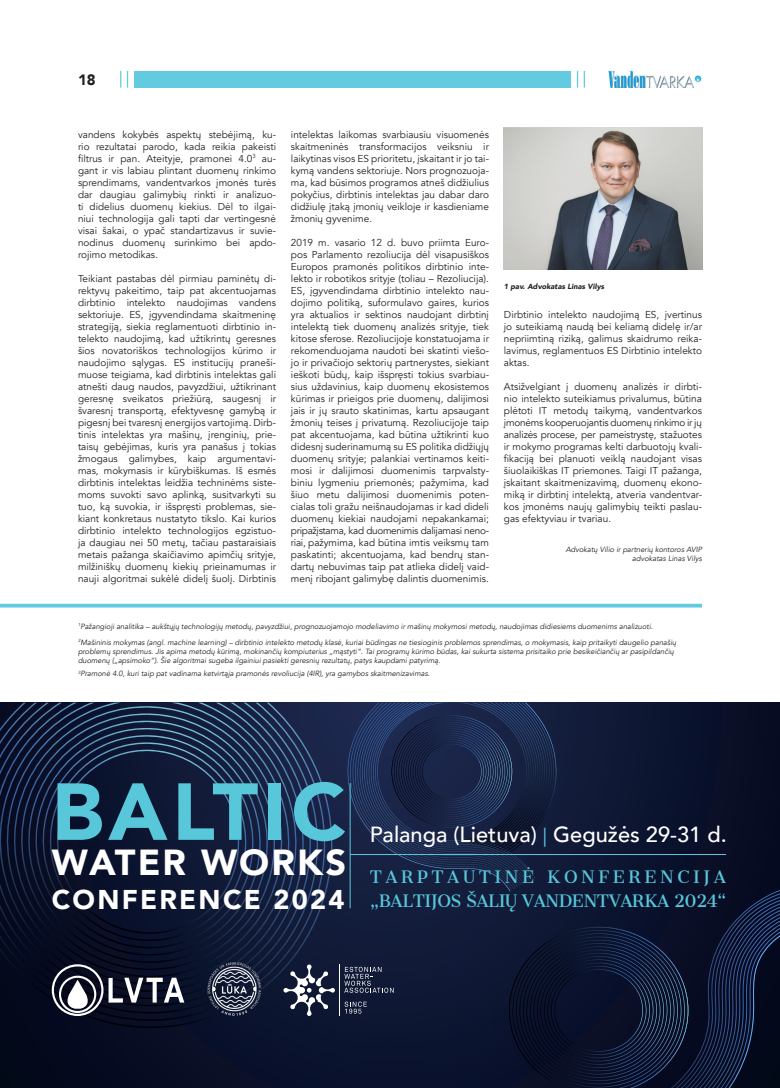
<style>
.page{position:relative;width:780px;height:1088px;background:#fff}
.page>*{position:absolute;margin:0;border:0;box-sizing:border-box;transform-origin:0 0}
.t1{font:900 79.88px "Avenir";letter-spacing:.06em;color:#58c7da}
.t2{font:900 36.12px "Avenir";letter-spacing:.06em;color:#fff}
.t3{font:900 27.12px "Avenir";letter-spacing:.085em;color:#fff}
.t4{font:500 21.88px "Avenir";color:#fff}
.t5{font:16.38px/23.2px "Cantata One";letter-spacing:-.03em;color:#58c7da}
.t6{font:900 15px "Avenir";color:#231f20}
.Bendras_tekstas{font:10px/12px "Avenir";color:#231f20;text-align:justify}
.Paveiksleliu_pavadinima{font:italic 7.5px/9px "Avenir";color:#231f20}
.Paveiksleliu_pavadinima-2{font:italic 900 7.5px "Avenir";color:#231f20}
.s1{font-weight:400;font-size:19.12px;color:#58c7da}
</style>
<div class="page">
<div style="left:134px;top:71px;width:436px;height:17px;background:#63cbdf"></div>
<svg style="left:120px;top:71px;width:1px;height:17px"></svg>
<svg style="left:127px;top:71px;width:1px;height:17px"></svg>
<svg style="left:577px;top:71px;width:8px;height:17px"></svg>
<img style="left:608px;top:70px;width:94px;height:18px">
<hr style="left:0;top:604px;width:702px;height:3px;background:#63cbdf">
<img style="left:504px;top:128px;width:198px;height:142px">
<svg style="left:334px;top:702px;width:446px;height:180px;background:#0c142e"></svg>
<svg style="left:346px;top:702px;width:211px;height:163px;background:#162241"></svg>
<svg style="left:347px;top:702px;width:169px;height:163px;background:#1c2a4e"></svg>
<svg style="left:0;top:702px;width:298px;height:163px;background:#192647"></svg>
<svg style="left:6px;top:702px;width:284px;height:163px;background:#192746"></svg>
<svg style="left:13px;top:706px;width:270px;height:159px;background:#1c2d4c"></svg>
<svg style="left:20px;top:713px;width:256px;height:152px;background:#1e2f4f"></svg>
<svg style="left:24px;top:718px;width:248px;height:147px;background:#1c2c4b"></svg>
<svg style="left:32px;top:725px;width:232px;height:140px;background:#1c2d4b"></svg>
<svg style="left:39px;top:733px;width:218px;height:132px;background:#1c2c4b"></svg>
<svg style="left:46px;top:740px;width:204px;height:125px;background:#1b2c4a"></svg>
<svg style="left:54px;top:748px;width:188px;height:117px;background:#111c38"></svg>
<svg style="left:728px;top:882px;width:52px;height:39px;background:#0d1834"></svg>
<svg style="left:0;top:865px;width:728px;height:223px;background:#0c142e"></svg>
<svg style="left:469px;top:921px;width:311px;height:167px;background:#0d1731"></svg>
<hr style="left:350px;top:854px;width:376px;height:1px;background:#58c7da">
<hr style="left:349px;top:783px;width:1px;height:125px;background:#58c7da">
<svg style="left:344px;top:1001px;width:23px;height:12px"></svg>
<svg style="left:344px;top:967px;width:49px;height:26px"></svg>
<hr style="left:339px;top:964px;width:1px;height:52px;background:#fff">
<svg style="left:283px;top:964px;width:52px;height:52px"></svg>
<img style="left:207px;top:961px;width:55px;height:55px">
<svg style="left:52px;top:964px;width:132px;height:52px"></svg>
<h3 class="t6" style="left:78px;top:67px;width:19px">18</h3>
<p class="Bendras_tekstas" style="left:78px;top:129px;width:199px">vandens kokybės aspektų stebėjimą, ku&shy;rio rezultatai parodo, kada reikia pakeisti filtrus ir pan. Ateityje, pramonei 4.0<sup>3</sup> au&shy;gant ir vis labiau plintant duomenų rinkimo sprendimams, vandentvarkos įmonės turės dar daugiau galimybių rinkti ir analizuo&shy;ti didelius duomenų kiekius. Dėl to ilgai&shy;niui technologija gali tapti dar vertingesnė visai šakai, o ypač standartizavus ir suvie&shy;nodinus duomenų surinkimo bei apdo&shy;rojimo metodikas.</p>
<p class="Bendras_tekstas" style="left:78px;top:273px;width:199px">Teikiant pastabas dėl pirmiau paminėtų di&shy;rektyvų pakeitimo, taip pat akcentuojamas dirbtinio intelekto naudojimas vandens sektoriuje. ES, įgyvendindama skaitmeninę strategiją, siekia reglamentuoti dirbtinio in&shy;telekto naudojimą, kad užtikrintų geresnes šios novatoriškos technologijos kūrimo ir naudojimo sąlygas. ES institucijų praneši&shy;muose teigiama, kad dirbtinis intelektas gali atnešti daug naudos, pavyzdžiui, užtikrinant geresnę sveikatos priežiūrą, saugesnį ir švaresnį transportą, efektyvesnę gamybą ir pigesnį bei tvaresnį energijos vartojimą. Dirb&shy;tinis intelektas yra mašinų, įrenginių, prie&shy;taisų gebėjimas, kuris yra panašus į tokias žmogaus galimybes, kaip argumentavi&shy;mas, mokymasis ir kūrybiškumas. Iš esmės dirbtinis intelektas leidžia techninėms siste&shy;moms suvokti savo aplinką, susitvarkyti su tuo, ką suvokia, ir išspręsti problemas, sie&shy;kiant konkretaus nustatyto tikslo. Kai kurios dirbtinio intelekto technologijos egzistuo&shy;ja daugiau nei 50 metų, tačiau pastaraisiais metais pažanga skaičiavimo apimčių srityje, milžiniškų duomenų kiekių prieinamumas ir nauji algoritmai sukėlė didelį šuolį. Dirbtinis</p>
<p class="Bendras_tekstas" style="left:291px;top:129px;width:199px">intelektas laikomas svarbiausiu visuomenės skaitmeninės transformacijos veiksniu ir laikytinas visos ES prioritetu, įskaitant ir jo tai&shy;kymą vandens sektoriuje. Nors prognozuoja&shy;ma, kad būsimos programos atneš didžiulius pokyčius, dirbtinis intelektas jau dabar daro didžiulę įtaką įmonių veikloje ir kasdieniame žmonių gyvenime.</p>
<p class="Bendras_tekstas" style="left:291px;top:237px;width:199px">2019 m. vasario 12 d. buvo priimta Euro&shy;pos Parlamento rezoliucija dėl visapusiškos Europos pramonės politikos dirbtinio inte&shy;lekto ir robotikos srityje (toliau – Rezoliucija).<br>ES, įgyvendindama dirbtinio intelekto nau&shy;dojimo politiką, suformulavo gaires, kurios yra aktualios ir sektinos naudojant dirbtinį intelektą tiek duomenų analizės srityje, tiek kitose sferose. Rezoliucijoje konstatuojama ir rekomenduojama naudoti bei skatinti viešo&shy;jo ir privačiojo sektorių partnerystes, siekiant ieškoti būdų, kaip išspręsti tokius svarbiau&shy;sius uždavinius, kaip duomenų ekosistemos kūrimas ir prieigos prie duomenų, dalijimosi jais ir jų srauto skatinimas, kartu apsaugant žmonių teises į privatumą. Rezoliucijoje taip pat akcentuojama, kad būtina užtikrinti kuo didesnį suderinamumą su ES politika didžiųjų duomenų srityje; palankiai vertinamos keiti&shy;mosi ir dalijimosi duomenimis tarpvalsty&shy;biniu lygmeniu priemonės; pažymima, kad šiuo metu dalijimosi duomenimis poten&shy;cialas toli gražu neišnaudojamas ir kad dideli duomenų kiekiai naudojami nepakankamai; pripažįstama, kad duomenimis dalijamasi neno&shy;riai, pažymima, kad būtina imtis veiksmų tam paskatinti; akcentuojama, kad bendrų stan&shy;dartų nebuvimas taip pat atlieka didelį vaid&shy;menį ribojant galimybę dalintis duomenimis.</p>
<p class="Paveiksleliu_pavadinima-2" style="left:504px;top:280px;width:102px">1 pav. Advokatas Linas Vilys</p>
<p class="Bendras_tekstas" style="left:504px;top:309px;width:199px">Dirbtinio intelekto naudojimą ES, įvertinus jo suteikiamą naudą bei keliamą didelę ir/ar nepriimtiną riziką, galimus skaidrumo reika&shy;lavimus, reglamentuos ES Dirbtinio intelekto aktas.</p>
<p class="Bendras_tekstas" style="left:504px;top:381px;width:199px">Atsižvelgiant į duomenų analizės ir dirbti&shy;nio intelekto suteikiamus privalumus, būtina plėtoti IT metodų taikymą, vandentvarkos įmonėms kooperuojantis duomenų rinkimo ir jų analizės procese, per pameistrystę, stažuotes ir mokymo programas kelti darbuotojų kvali&shy;fikaciją bei planuoti veiklą naudojant visas šiuolaikiškas IT priemones. Taigi IT pažanga, įskaitant skaitmenizavimą, duomenų ekono&shy;miką ir dirbtinį intelektą, atveria vandentvar&shy;kos įmonėms naujų galimybių teikti paslau&shy;gas efektyviau ir tvariau.</p>
<p class="Paveiksleliu_pavadinima" style="left:565px;top:545px;width:138px">Advokatų Vilio ir partnerių kontoros AVIP</p>
<p class="Paveiksleliu_pavadinima" style="left:632px;top:554px;width:71px">advokatas Linas Vilys</p>
<p class="Paveiksleliu_pavadinima" style="left:78px;top:622px;width:576px"><sup>1</sup>Pažangioji analitika – aukštųjų technologijų metodų, pavyzdžiui, prognozuojamojo modeliavimo ir mašinų mokymosi metodų, naudojimas didiesiems duomenims analizuoti.</p>
<p class="Paveiksleliu_pavadinima" style="left:78px;top:638px;width:599px"><sup>2</sup>Mašininis mokymas (angl. machine learning) – dirbtinio intelekto metodų klasė, kuriai būdingas ne tiesioginis problemos sprendimas, o mokymasis, kaip pritaikyti daugelio panašių problemų sprendimus. Jis apima metodų kūrimą, mokinančių kompiuterius „mąstyti“. Tai programų kūrimo būdas, kai sukurta sistema prisitaiko prie besikeičiančių ar pasipildančių duomenų („apsimoko“). Šie algoritmai sugeba ilgainiui pasiekti geresnių rezultatų, patys kaupdami patyrimą.</p>
<p class="Paveiksleliu_pavadinima" style="left:78px;top:669px;width:353px"><sup>3</sup>Pramonė 4.0, kuri taip pat vadinama ketvirtąja pramonės revoliucija (4IR), yra gamybos skaitmenizavimas.</p>
<p class="t1" style="left:52px;top:743px;width:296px">BALTIC</p>
<p class="t2" style="left:52px;top:831px;width:296px">WATER WORKS</p>
<p class="t3" style="left:52px;top:876px;width:294px">CONFERENCE 2024</p>
<p class="t4" style="left:369px;top:815px;width:359px">Palanga (Lietuva) <span class="s1">|</span> Gegužės 29-31 d.</p>
<p class="t5" style="left:369px;top:866px;width:358px">TARPTAUTINĖ KONFERENCIJA „BALTIJOS ŠALIŲ VANDENTVARKA 2024“</p>
</div>
